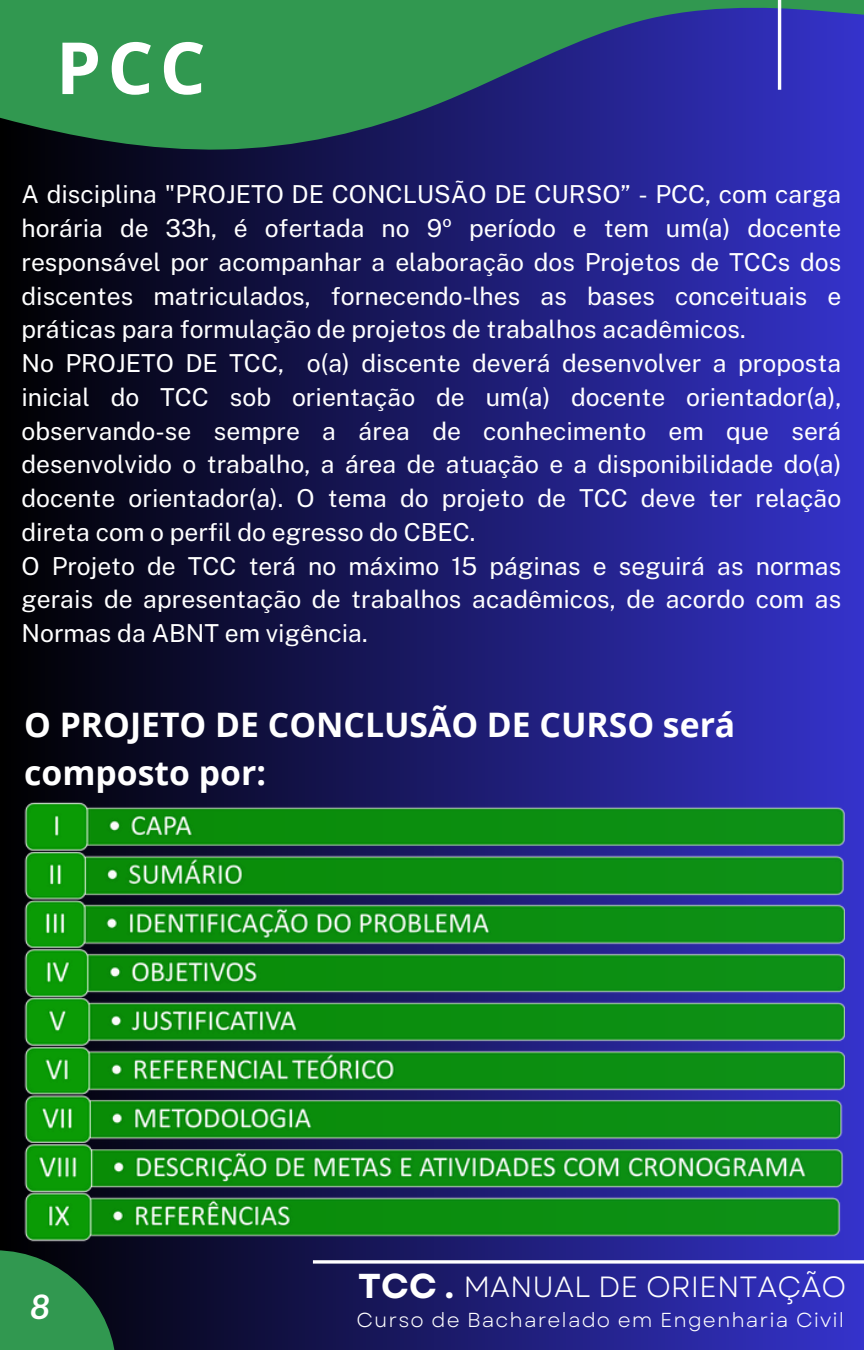
<style>
.page{position:relative;width:864px;height:1350px;background:#fff}
.page>*{position:absolute;margin:0;border:0;box-sizing:border-box;transform-origin:0 0}
.t1{font:700 72px "Open Sans";color:#fff}
.t2{font:700 34.43px "Garet";color:#fff}
.t3{font:italic 700 33.98px "Lato";color:#fff}
.t4{font:700 33.75px/47.2px "Open Sans";color:#fff}
.t5{font:29.25px "Garet";color:#fff}
.t6{font:24.75px/33.8px "Public Sans";color:#fff}
.t7{font:20.25px "Garet";letter-spacing:.055em;color:#fff}
</style>
<div class="page">
<div style="left:0;top:0;width:864px;height:1350px;background:linear-gradient(to right,#000,#3533cb)"></div>
<svg style="left:313px;top:1260px;width:551px;height:4px"></svg>
<svg style="left:0;top:1250px;width:116px;height:100px;fill:#319850"></svg>
<svg style="left:0;top:0;width:864px;height:201px"></svg>
<hr style="left:778px;top:0;width:3px;height:90px;background:#fff">
<img style="left:21px;top:798px;width:824px;height:452px">
<h1 class="t1" style="left:56px;top:17px;width:151px">PCC</h1>
<h3 class="t6" style="left:21px;top:177px;width:822px">A disciplina "PROJETO DE CONCLUSÃO DE CURSO” - PCC, com carga horária de 33h, é ofertada no 9º período e tem um(a) docente responsável por acompanhar a elaboração dos Projetos de TCCs dos discentes matriculados, fornecendo-lhes as bases conceituais e práticas para formulação de projetos de trabalhos acadêmicos.<br>No PROJETO DE TCC, o(a) discente deverá desenvolver a proposta inicial do TCC sob orientação de um(a) docente orientador(a), observando-se sempre a área de conhecimento em que será desenvolvido o trabalho, a área de atuação e a disponibilidade do(a) docente orientador(a). O tema do projeto de TCC deve ter relação direta com o perfil do egresso do CBEC.<br>O Projeto de TCC terá no máximo 15 páginas e seguirá as normas gerais de apresentação de trabalhos acadêmicos, de acordo com as Normas da ABNT em vigência.</h3>
<h5 class="t4" style="left:24px;top:701px;width:713px">O PROJETO DE CONCLUSÃO DE CURSO será composto por:</h5>
<p class="t3" style="left:30px;top:1285px;width:21px">8</p>
<p class="t2" style="left:358px;top:1261px;width:97px">TCC .</p>
<h2 class="t5" style="left:463px;top:1265px;width:384px">MANUAL DE ORIENTAÇÃO</h2>
<h4 class="t7" style="left:357px;top:1305px;width:489px">Curso de Bacharelado em Engenharia Civil</h4>
</div>
